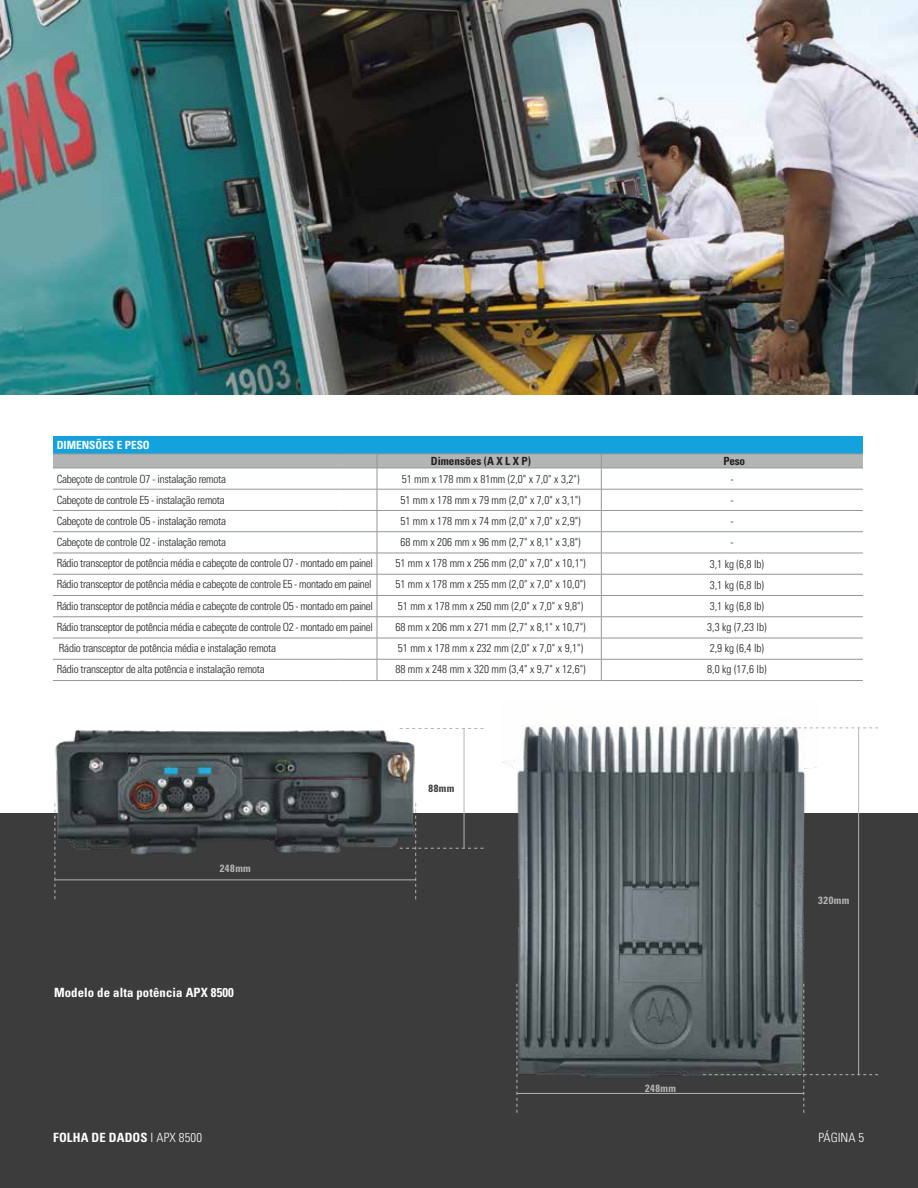
<style>
.page{position:relative;width:918px;height:1188px;background:#fff}
.page>*{position:absolute;margin:0;border:0;box-sizing:border-box;transform-origin:0 0}
.t1{font:700 condensed 12.75px "Univers LT Pro";letter-spacing:.01em;color:#fff}
.t2{font:300 condensed 12.75px "Univers LT Std";color:#fff}
.t3{font:300 condensed 11.25px/21.1px "Univers LT Std";letter-spacing:-.025em;color:#231f20}
.t4{font:300 condensed 11.25px/21.1px "Univers LT Std";color:#231f20;text-align:center}
.t5{font:700 condensed 11.25px "Univers LT Pro";color:#231f20}
.t6{font:700 condensed 11.25px "Univers LT Pro";color:#fff}
.t7{font:700 condensed 10.5px "Univers LT Pro";letter-spacing:.04em;color:#b3b4b4}
.t8{font:700 condensed 10.5px "Univers LT Pro";color:#3c3c3c}
.s1{font-family:"Univers LT Std";font-weight:300}
</style>
<div class="page">
<div style="left:0;top:814px;width:918px;height:374px;background:#3c3c3c"></div>
<img style="left:0;top:0;width:918px;height:394px">
<img style="left:51px;top:728px;width:364px;height:165px">
<img style="left:502px;top:725px;width:314px;height:373px">
<div style="left:53px;top:437px;width:810px;height:17px;background:#14a2dc"></div>
<hr style="left:53px;top:680px;width:287px;height:1px;background:#939598">
<hr style="left:340px;top:680px;width:261px;height:1px;background:#939598">
<hr style="left:601px;top:680px;width:262px;height:1px;background:#939598">
<svg style="left:53px;top:454px;width:810px;height:226px"></svg>
<svg style="left:55px;top:803px;width:1px;height:96px"></svg>
<svg style="left:517px;top:984px;width:1px;height:129px"></svg>
<hr style="left:55px;top:879px;width:361px;height:1px;background:#b3b4b4">
<hr style="left:517px;top:1093px;width:287px;height:1px;background:#b3b4b4">
<hr style="left:464px;top:728px;width:1px;height:120px;background:#b3b4b4">
<svg style="left:400px;top:728px;width:84px;height:1px"></svg>
<svg style="left:703px;top:728px;width:175px;height:1px"></svg>
<svg style="left:400px;top:803px;width:84px;height:96px"></svg>
<hr style="left:858px;top:728px;width:1px;height:347px;background:#b3b4b4">
<svg style="left:703px;top:984px;width:175px;height:129px"></svg>
<p class="t6" style="left:57px;top:439px;width:95px">DIMENSÕES E PESO</p>
<p class="t5" style="left:431px;top:454px;width:101px">Dimensões (A X L X P)</p>
<p class="t5" style="left:724px;top:454px;width:23px">Peso</p>
<p class="t3" style="left:57px;top:468px;width:318px">Cabeçote de controle O7 - instalação remota<br>Cabeçote de controle E5 - instalação remota<br>Cabeçote de controle O5 - instalação remota<br>Cabeçote de controle O2 - instalação remota<br>Rádio transceptor de potência média e cabeçote de controle O7 - montado em painel Rádio transceptor de potência média e cabeçote de controle E5 - montado em painel Rádio transceptor de potência média e cabeçote de controle O5 - montado em painel Rádio transceptor de potência média e cabeçote de controle O2 - montado em painel Rádio transceptor de potência média e instalação remota<br>Rádio transceptor de alta potência e instalação remota</p>
<p class="t4" style="left:395px;top:468px;width:192px">51 mm x 178 mm x 81mm (2,0" x 7,0" x 3,2")<br>51 mm x 178 mm x 79 mm (2,0" x 7,0" x 3,1")<br>51 mm x 178 mm x 74 mm (2,0" x 7,0" x 2,9")<br>68 mm x 206 mm x 96 mm (2,7" x 8,1" x 3,8")<br>51 mm x 178 mm x 256 mm (2,0" x 7,0" x 10,1")<br>51 mm x 178 mm x 255 mm (2,0" x 7,0" x 10,0")<br>51 mm x 178 mm x 250 mm (2,0" x 7,0" x 9,8")<br>68 mm x 206 mm x 271 mm (2,7" x 8,1" x 10,7")<br>51 mm x 178 mm x 232 mm (2,0" x 7,0" x 9,1")<br>88 mm x 248 mm x 320 mm (3,4" x 9,7" x 12,6")</p>
<p class="t3" style="left:731px;top:468px;width:5px">-</p>
<p class="t3" style="left:731px;top:489px;width:5px">-</p>
<p class="t3" style="left:731px;top:511px;width:5px">-</p>
<p class="t3" style="left:731px;top:532px;width:5px">-</p>
<p class="t3" style="left:710px;top:553px;width:56px">3,1 kg (6,8 lb)</p>
<p class="t3" style="left:710px;top:574px;width:56px">3,1 kg (6,8 lb)</p>
<p class="t3" style="left:710px;top:595px;width:56px">3,1 kg (6,8 lb)</p>
<p class="t3" style="left:707px;top:617px;width:61px">3,3 kg (7,23 lb)</p>
<p class="t3" style="left:710px;top:638px;width:56px">2,9 kg (6,4 lb)</p>
<p class="t3" style="left:707px;top:659px;width:61px">8,0 kg (17,6 lb)</p>
<p class="t7" style="left:220px;top:861px;width:33px">248mm</p>
<p class="t1" style="left:54px;top:985px;width:181px">Modelo de alta potência APX 8500</p>
<p class="t8" style="left:428px;top:782px;width:27px">88mm</p>
<p class="t7" style="left:645px;top:1082px;width:33px">248mm</p>
<p class="t7" style="left:818px;top:894px;width:33px">320mm</p>
<p class="t1" style="left:53px;top:1130px;width:150px">FOLHA DE DADOS <span class="s1">I APX 8500</span></p>
<p class="t2" style="left:818px;top:1130px;width:47px">PÁGINA 5</p>
</div>
